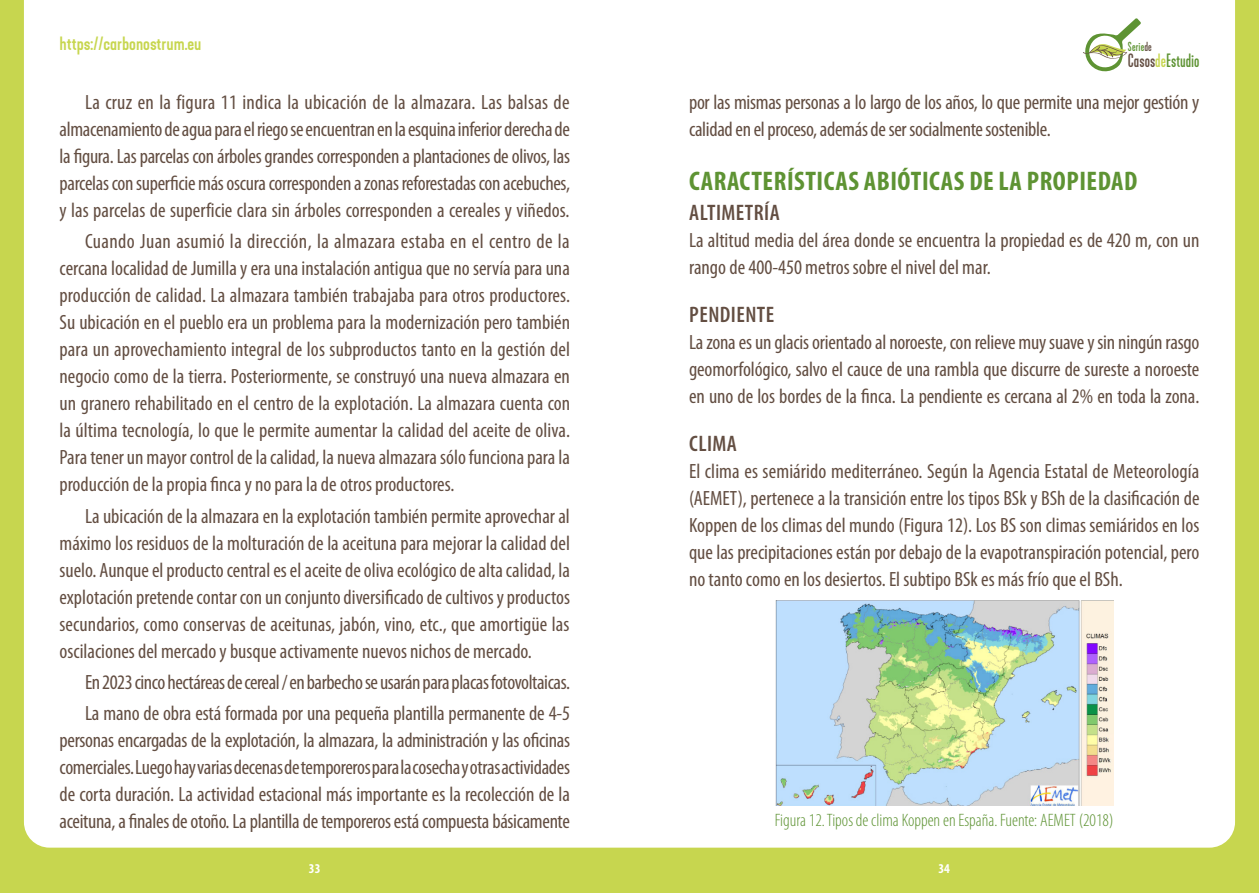
<style>
.page{position:relative;width:1259px;height:893px;background:#c7d64f}
.page>*{position:absolute;margin:0;border:0;box-sizing:border-box;transform-origin:0 0}
.t1{font:700 condensed 27px "Myriad Pro";letter-spacing:.02em;color:#5e9333}
.t2{font:600 condensed 22.5px "Myriad Pro";letter-spacing:.02em;color:#634e42}
.t3{font:condensed 20.7px/27px "Myriad Pro";letter-spacing:-.01em;color:#634e42;text-align:justify}
.t4{font:300 condensed 18px "Myriad Pro";color:#5e9333}
.t5{font:500 18px "Kapra Neue";color:#c7d64f}
.t6{font:condensed 18px "Kapra Neue";color:#5e9333}
.t7{font:700 condensed 13.5px "Myriad Pro";color:#fff}
.t8{font:condensed 12.3px "Kapra Neue";letter-spacing:.01em;color:#5e9333}
.s1{color:#634e42}
.s2{color:#c7d64f}
</style>
<div class="page">
<div style="left:24px;top:0;width:1211px;height:848px;background:#fff"></div>
<svg style="left:1082px;top:18px;width:59px;height:55px;background:#dae4cb"></svg>
<img style="left:775px;top:601px;width:338px;height:204px">
<p class="t5" style="left:60px;top:32px;width:143px">https://carbonostrum.eu</p>
<p class="t8" style="left:1128px;top:39px;width:25px">Serie<span class="s1">de</span></p>
<p class="t6" style="left:1128px;top:50px;width:73px"><span class="s1">Casos</span><span class="s2">de</span>Estudio</p>
<p class="t3" style="left:60px;top:88px;width:512px;text-indent:26px">La cruz en la figura 11 indica la ubicación de la almazara. Las balsas de almacenamiento de agua para el riego se encuentran en la esquina inferior derecha de la figura. Las parcelas con árboles grandes corresponden a plantaciones de olivos, las parcelas con superficie más oscura corresponden a zonas reforestadas con acebuches, y las parcelas de superficie clara sin árboles corresponden a cereales y viñedos.</p>
<p class="t3" style="left:60px;top:228px;width:512px;text-indent:26px">Cuando Juan asumió la dirección, la almazara estaba en el centro de la cercana localidad de Jumilla y era una instalación antigua que no servía para una producción de calidad. La almazara también trabajaba para otros productores.<br>Su ubicación en el pueblo era un problema para la modernización pero también para un aprovechamiento integral de los subproductos tanto en la gestión del negocio como de la tierra. Posteriormente, se construyó una nueva almazara en un granero rehabilitado en el centro de la explotación. La almazara cuenta con la última tecnología, lo que le permite aumentar la calidad del aceite de oliva.<br>Para tener un mayor control de la calidad, la nueva almazara sólo funciona para la producción de la propia finca y no para la de otros productores.</p>
<p class="t3" style="left:60px;top:502px;width:512px;text-indent:26px">La ubicación de la almazara en la explotación también permite aprovechar al máximo los residuos de la molturación de la aceituna para mejorar la calidad del suelo. Aunque el producto central es el aceite de oliva ecológico de alta calidad, la explotación pretende contar con un conjunto diversificado de cultivos y productos secundarios, como conservas de aceitunas, jabón, vino, etc., que amortigüe las oscilaciones del mercado y busque activamente nuevos nichos de mercado.</p>
<p class="t3" style="left:85px;top:666px;width:486px;line-height:31.2px">En 2023 cinco hectáreas de cereal / en barbecho se usarán para placas fotovoltaicas.<br>La mano de obra está formada por una pequeña plantilla permanente de 4-5</p>
<p class="t3" style="left:60px;top:726px;width:512px">personas encargadas de la explotación, la almazara, la administración y las oficinas comerciales. Luego hay varias decenas de temporeros para la cosecha y otras actividades de corta duración. La actividad estacional más importante es la recolección de la aceituna, a finales de otoño. La plantilla de temporeros está compuesta básicamente</p>
<p class="t3" style="left:689px;top:88px;width:512px">por las mismas personas a lo largo de los años, lo que permite una mejor gestión y calidad en el proceso, además de ser socialmente sostenible.</p>
<h1 class="t1" style="left:689px;top:164px;width:449px">CARACTERÍSTICAS ABIÓTICAS DE LA PROPIEDAD</h1>
<p class="t2" style="left:689px;top:199px;width:92px">ALTIMETRÍA</p>
<p class="t3" style="left:689px;top:226px;width:512px">La altitud media del área donde se encuentra la propiedad es de 420 m, con un rango de 400-450 metros sobre el nivel del mar.</p>
<p class="t2" style="left:689px;top:301px;width:86px">PENDIENTE</p>
<p class="t3" style="left:689px;top:328px;width:512px">La zona es un glacis orientado al noroeste, con relieve muy suave y sin ningún rasgo geomorfológico, salvo el cauce de una rambla que discurre de sureste a noroeste en uno de los bordes de la finca. La pendiente es cercana al 2% en toda la zona.</p>
<p class="t2" style="left:689px;top:430px;width:49px">CLIMA</p>
<p class="t3" style="left:689px;top:457px;width:512px">El clima es semiárido mediterráneo. Según la Agencia Estatal de Meteorología (AEMET), pertenece a la transición entre los tipos BSk y BSh de la clasificación de Koppen de los climas del mundo (Figura 12). Los BS son climas semiáridos en los que las precipitaciones están por debajo de la evapotranspiración potencial, pero no tanto como en los desiertos. El subtipo BSk es más frío que el BSh.</p>
<p class="t4" style="left:775px;top:809px;width:340px">Figura 12. Tipos de clima Koppen en España. Fuente: AEMET (2018)</p>
<p class="t7" style="left:309px;top:860px;width:13px">33</p>
<p class="t7" style="left:938px;top:860px;width:13px">34</p>
</div>
